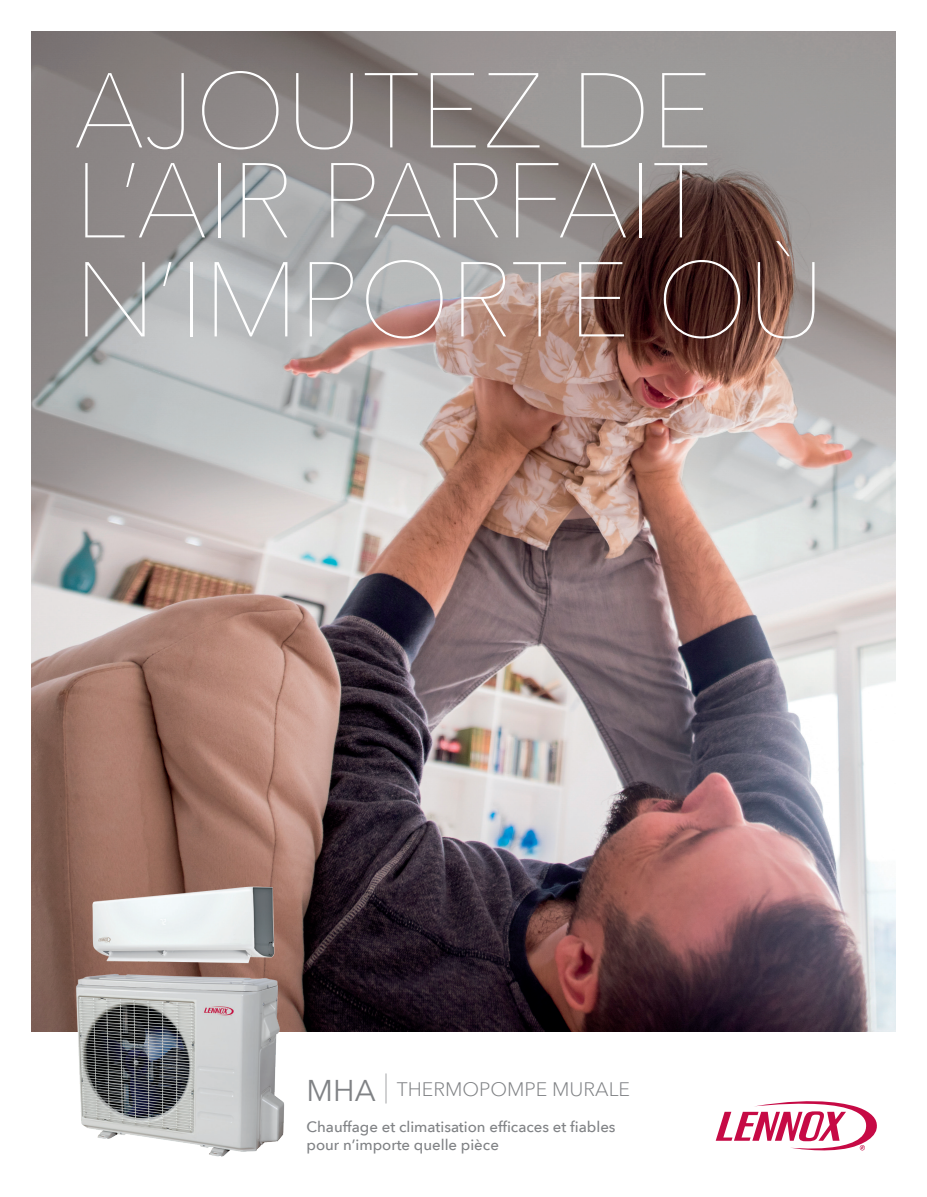
<style>
.page{position:relative;width:927px;height:1197px;background:#fff}
.page>*{position:absolute;margin:0;border:0;box-sizing:border-box;transform-origin:0 0}
.t1{font:200 105px/90px "Avenir Next LT Pro";color:#fff}
.t2{font:300 19.5px "Avenir Next LT Pro";color:#808285}
.t3{font:500 15px/18px "Avenir Next LT Pro";color:#808285}
.s1{font-weight:400;font-size:30px}
.s2{font-weight:200;font-size:30px}
</style>
<div class="page">
<img style="left:32px;top:32px;width:864px;height:999px">
<svg style="left:716px;top:1101px;width:161px;height:49px"></svg>
<img style="left:58px;top:966px;width:236px;height:191px">
<img style="left:82px;top:885px;width:205px;height:79px">
<h1 class="t1" style="left:74px;top:66px;width:640px">AJOUTEZ DE<br>L’AIR PARFAIT</h1>
<h1 class="t1" style="left:74px;top:255px;width:752px">N’IMPORTE OÙ</h1>
<h2 class="t2" style="left:307px;top:1078px;width:325px"><span class="s1">MHA</span> <span class="s2">|</span> THERMOPOMPE MURALE</h2>
<p class="t3" style="left:307px;top:1118px;width:311px">Chauffage et climatisation efficaces et fiables pour n’importe quelle pièce</p>
</div>
